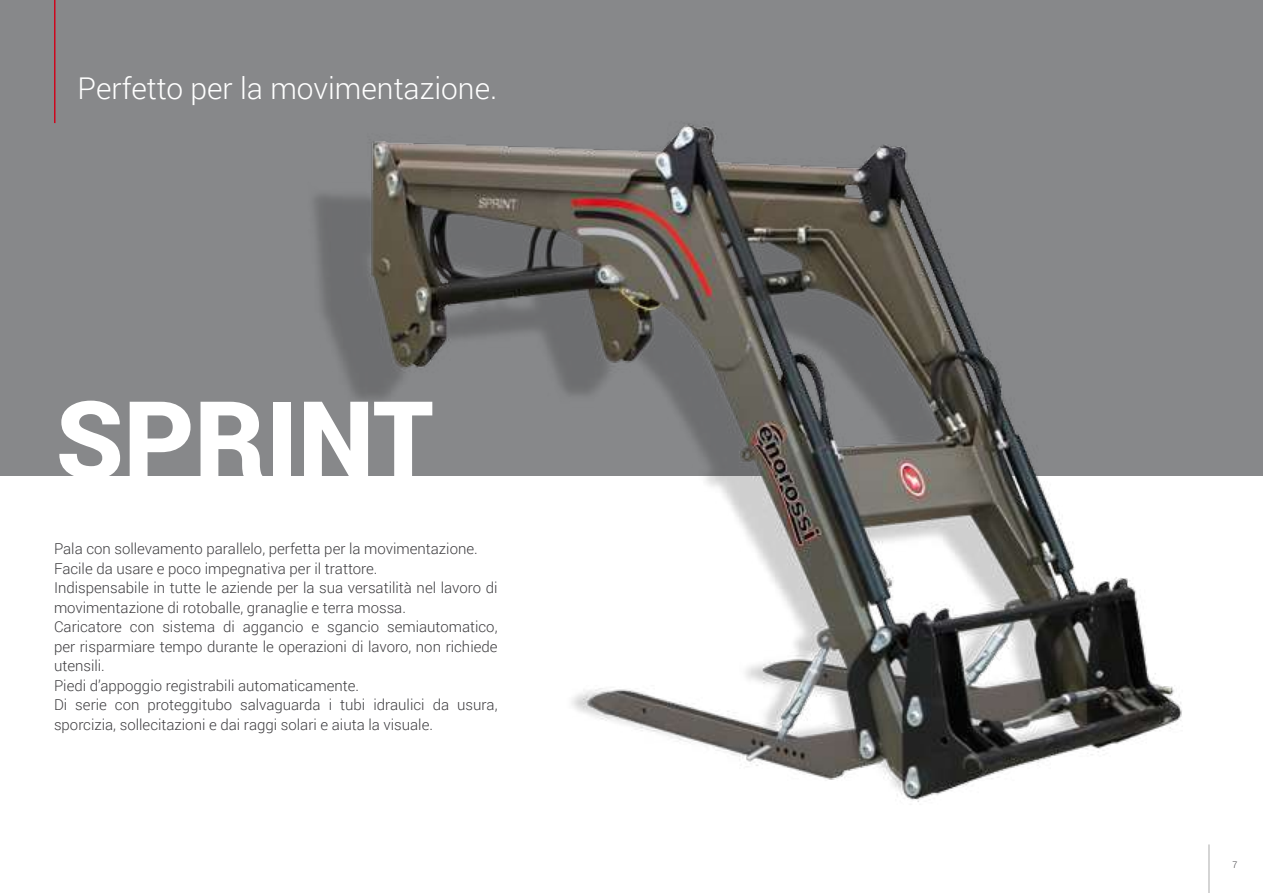
<style>
.page{position:relative;width:1263px;height:893px;background:#fff}
.page>*{position:absolute;margin:0;border:0;box-sizing:border-box;transform-origin:0 0}
.t1{font:900 108px "Roboto";color:#fff}
.t2{font:300 30px "Roboto";color:#fff}
.t3{font:300 15px/19.5px "Roboto";color:#3e3d40}
.t4{font:300 9px "Roboto";color:#3e3d40}
</style>
<div class="page">
<hr style="left:1208px;top:844px;width:1px;height:49px;background:#000">
<div style="left:0;top:0;width:1263px;height:475px;background:#87888a"></div>
<img style="left:237px;top:123px;width:971px;height:679px">
<hr style="left:54px;top:0;width:2px;height:123px;background:#cd071e">
<h2 class="t2" style="left:78px;top:68px;width:421px">Perfetto per la movimentazione.</h2>
<h1 class="t1" style="left:56px;top:364px;width:379px">SPRINT</h1>
<p class="t3" style="left:54px;top:538px;width:445px">Pala con sollevamento parallelo, perfetta per la movimentazione.<br>Facile da usare e poco impegnativa per il trattore.<br>Indispensabile in tutte le aziende per la sua versatilità nel lavoro di movimentazione di rotoballe, granaglie e terra mossa.<br>Caricatore con sistema di aggancio e sgancio semiautomatico, per risparmiare tempo durante le operazioni di lavoro, non richiede utensili.<br>Piedi d’appoggio registrabili automaticamente.<br>Di serie con proteggitubo salvaguarda i tubi idraulici da usura, sporcizia, sollecitazioni e dai raggi solari e aiuta la visuale.</p>
<p class="t4" style="left:1232px;top:858px;width:6px">7</p>
</div>
